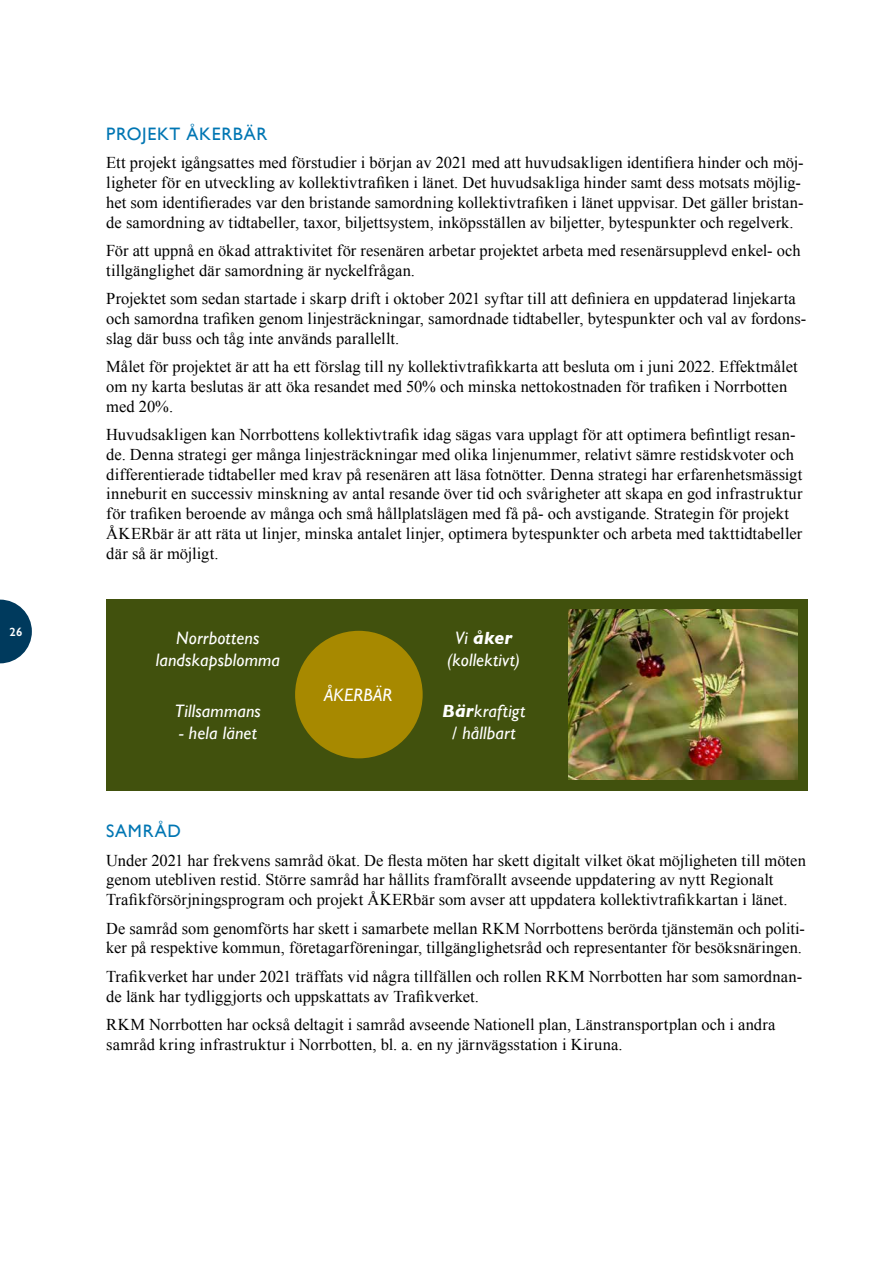
<style>
.page{position:relative;width:893px;height:1263px;background:#fff}
.page>*{position:absolute;margin:0;border:0;box-sizing:border-box;transform-origin:0 0}
.t1{font:italic 18px/21.6px "Gill Sans";letter-spacing:.01em;color:#fff;text-align:center}
.t2{font:18px "Gill Sans";letter-spacing:.035em;color:#0076b3}
.t3{font:16.5px/19.8px "Times New Roman";letter-spacing:.005em;color:#000}
.t4{font:600 12px "Gill Sans";color:#fff}
.s1{font-weight:700}
</style>
<div class="page">
<svg style="left:0;top:600px;width:32px;height:63px"></svg>
<div style="left:106px;top:599px;width:702px;height:191px;background:#41510d"></div>
<img style="left:569px;top:609px;width:229px;height:170px">
<div style="left:295px;top:631px;width:128px;height:127px;background:#a78900;border-radius:50%"></div>
<p class="t4" style="left:10px;top:624px;width:14px">26</p>
<p class="t2" style="left:106px;top:123px;width:162px">PROJEKT ÅKERBÄR</p>
<p class="t3" style="left:106px;top:153px;width:699px">Ett projekt igångsattes med förstudier i början av 2021 med att huvudsakligen identifiera hinder och möj&shy;ligheter för en utveckling av kollektivtrafiken i länet. Det huvudsakliga hinder samt dess motsats möjlig&shy;het som identifierades var den bristande samordning kollektivtrafiken i länet uppvisar. Det gäller bristan&shy;de samordning av tidtabeller, taxor, biljettsystem, inköpsställen av biljetter, bytespunkter och regelverk.</p>
<p class="t3" style="left:106px;top:240px;width:696px">För att uppnå en ökad attraktivitet för resenären arbetar projektet arbeta med resenärsupplevd enkel- och tillgänglighet där samordning är nyckelfrågan.</p>
<p class="t3" style="left:106px;top:288px;width:702px">Projektet som sedan startade i skarp drift i oktober 2021 syftar till att definiera en uppdaterad linjekarta och samordna trafiken genom linjesträckningar, samordnade tidtabeller, bytespunkter och val av fordons&shy;slag där buss och tåg inte används parallellt.</p>
<p class="t3" style="left:106px;top:356px;width:693px">Målet för projektet är att ha ett förslag till ny kollektivtrafikkarta att besluta om i juni 2022. Effektmålet om ny karta beslutas är att öka resandet med 50% och minska nettokostnaden för trafiken i Norrbotten med 20%.</p>
<p class="t3" style="left:106px;top:424px;width:698px">Huvudsakligen kan Norrbottens kollektivtrafik idag sägas vara upplagt för att optimera befintligt resan&shy;de. Denna strategi ger många linjesträckningar med olika linjenummer, relativt sämre restidskvoter och differentierade tidtabeller med krav på resenären att läsa fotnötter. Denna strategi har erfarenhetsmässigt inneburit en successiv minskning av antal resande över tid och svårigheter att skapa en god infrastruktur för trafiken beroende av många och små hållplatslägen med få på- och avstigande. Strategin för projekt ÅKERbär är att räta ut linjer, minska antalet linjer, optimera bytespunkter och arbeta med takttidtabeller där så är möjligt.</p>
<p class="t1" style="left:156px;top:627px;width:125px">Norrbottens landskapsblomma</p>
<p class="t1" style="left:175px;top:700px;width:88px">Tillsammans</p>
<p class="t1" style="left:179px;top:722px;width:79px">- hela länet</p>
<p class="t1" style="left:324px;top:684px;width:69px">ÅKERBÄR</p>
<p class="t1" style="left:447px;top:627px;width:74px">Vi <span class="s1">åker </span>(kollektivt)</p>
<p class="t1" style="left:442px;top:700px;width:85px"><span class="s1">Bär</span>kraftigt / hållbart</p>
<p class="t2" style="left:106px;top:821px;width:76px">SAMRÅD</p>
<p class="t3" style="left:106px;top:850px;width:701px">Under 2021 har frekvens samråd ökat. De flesta möten har skett digitalt vilket ökat möjligheten till möten genom utebliven restid. Större samråd har hållits framförallt avseende uppdatering av nytt Regionalt<br>Trafikförsörjningsprogram och projekt ÅKERbär som avser att uppdatera kollektivtrafikkartan i länet.</p>
<p class="t3" style="left:106px;top:918px;width:700px">De samråd som genomförts har skett i samarbete mellan RKM Norrbottens berörda tjänstemän och politi&shy;ker på respektive kommun, företagarföreningar, tillgänglighetsråd och representanter för besöksnäringen.</p>
<p class="t3" style="left:106px;top:966px;width:697px">Trafikverket har under 2021 träffats vid några tillfällen och rollen RKM Norrbotten har som samordnan&shy;de länk har tydliggjorts och uppskattats av Trafikverket.</p>
<p class="t3" style="left:106px;top:1014px;width:671px">RKM Norrbotten har också deltagit i samråd avseende Nationell plan, Länstransportplan och i andra samråd kring infrastruktur i Norrbotten, bl. a. en ny järnvägsstation i Kiruna.</p>
</div>
